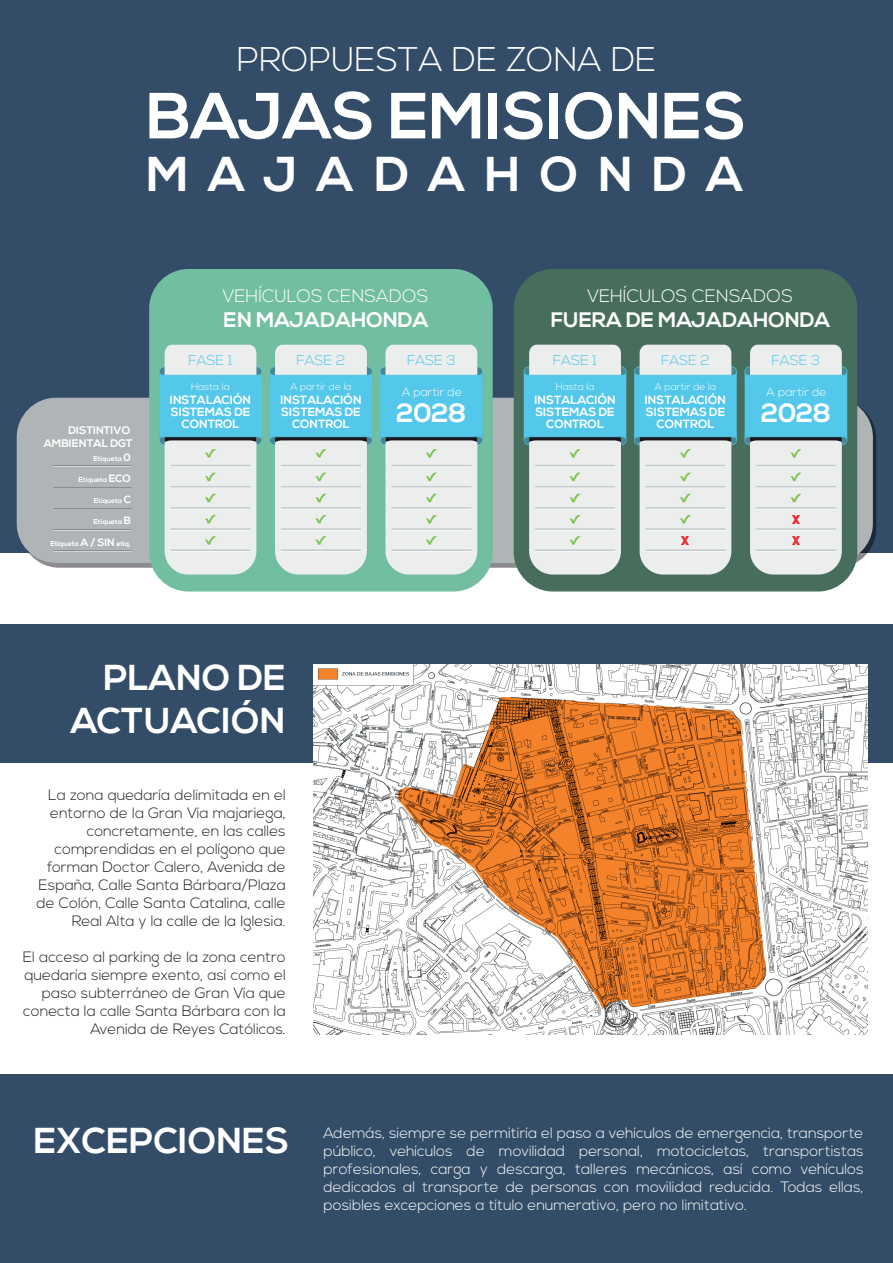
<style>
.page{position:relative;width:893px;height:1263px;background:#fff}
.page>*{position:absolute;margin:0;border:0;box-sizing:border-box;transform-origin:0 0}
.t1{font:700 65.1px "Nexa";color:#fff}
.t2{font:700 48.9px "Nexa";letter-spacing:.4em;color:#fff}
.t3{font:700 36px/43.2px "Nexa";color:#fff;text-align:right}
.t4{font:300 34.2px "Nexa";color:#fff}
.t5{font:700 26.4px "Nexa";color:#fff}
.t6{font:700 21px "Nexa";color:#fff}
.t7{font:300 18px "Nexa";letter-spacing:.01em;color:#fff}
.t8{font:300 15px/18px "Nexa";color:#231f20;text-align:right}
.t9{font:300 15px/18px "Nexa";color:#fff;text-align:justify}
.t10{font:300 14.1px "Nexa";color:#53c8ea}
.t11{font:700 12px/12px "Nexa";color:#fff;text-align:center}
.t12{font:300 11.7px "Nexa";color:#fff}
.t13{font:700 10.95px/13.2px "Nexa";color:#fff;text-align:right}
.t14{font:300 9.9px "Nexa";color:#fff}
.t15{font:700 7.05px "Nexa";color:#fff}
.s1{font-size:10.65px}
</style>
<div class="page">
<div style="left:0;top:0;width:893px;height:552px;background:#334d68"></div>
<div style="left:0;top:1074px;width:893px;height:189px;background:#334d68"></div>
<div style="left:0;top:624px;width:893px;height:138px;background:#334d68"></div>
<img style="left:314px;top:664px;width:554px;height:371px">
<div style="left:17px;top:398px;width:856px;height:165px;background:#afb4b6;border-radius:39px"></div>
<div style="left:149px;top:269px;width:344px;height:322px;background:#72bea0;border-radius:39px"></div>
<hr style="left:53px;top:466px;width:79px;height:1px;background:#898e92">
<hr style="left:53px;top:487px;width:79px;height:1px;background:#898e92">
<hr style="left:53px;top:509px;width:79px;height:1px;background:#d2d5d5">
<hr style="left:53px;top:508px;width:79px;height:1px;background:#898e92">
<hr style="left:53px;top:530px;width:79px;height:1px;background:#d2d5d5">
<hr style="left:53px;top:529px;width:79px;height:1px;background:#898e92">
<hr style="left:53px;top:551px;width:79px;height:1px;background:#d2d5d5">
<hr style="left:53px;top:550px;width:79px;height:1px;background:#898e92">
<svg style="left:159px;top:345px;width:103px;height:229px;background:#b2dae0"></svg>
<svg style="left:269px;top:345px;width:104px;height:229px;background:#b2dadf"></svg>
<svg style="left:380px;top:345px;width:103px;height:229px;background:#b2dae0"></svg>
<div style="left:514px;top:269px;width:343px;height:322px;background:#476e5d;border-radius:39px"></div>
<svg style="left:524px;top:345px;width:103px;height:229px;background:#afd3da"></svg>
<svg style="left:744px;top:345px;width:104px;height:229px;background:#aed2d9"></svg>
<svg style="left:634px;top:345px;width:103px;height:229px;background:#afd3da"></svg>
<h3 class="t4" style="left:237px;top:40px;width:421px">PROPUESTA DE ZONA DE</h3>
<h1 class="t1" style="left:147px;top:78px;width:601px">BAJAS EMISIONES</h1>
<h2 class="t2" style="left:147px;top:146px;width:598px">MAJADAHONDA</h2>
<p class="t13" style="left:44px;top:424px;width:90px">DISTINTIVO<br>AMBIENTAL DGT</p>
<p class="t15" style="left:93px;top:454px;width:39px">Etiqueta <span class="s1">0</span></p>
<p class="t15" style="left:79px;top:476px;width:54px">Etiqueta <span class="s1">ECO</span></p>
<p class="t15" style="left:94px;top:497px;width:39px">Etiqueta <span class="s1">C</span></p>
<p class="t15" style="left:94px;top:518px;width:39px">Etiqueta <span class="s1">B</span></p>
<p class="t15" style="left:50px;top:539px;width:82px">Etiqueta <span class="s1">A / SIN</span> etiq.</p>
<p class="t7" style="left:222px;top:286px;width:207px">VEHÍCULOS CENSADOS</p>
<h3 class="t6" style="left:223px;top:308px;width:206px">EN MAJADAHONDA</h3>
<p class="t10" style="left:188px;top:352px;width:46px">FASE 1</p>
<p class="t14" style="left:191px;top:381px;width:40px">Hasta la</p>
<p class="t11" style="left:170px;top:394px;width:83px">INSTALACIÓN<br>SISTEMAS DE<br>CONTROL</p>
<p class="t10" style="left:296px;top:352px;width:50px">FASE 2</p>
<p class="t10" style="left:407px;top:352px;width:50px">FASE 3</p>
<p class="t12" style="left:402px;top:385px;width:61px">A partir de</p>
<h3 class="t5" style="left:396px;top:398px;width:72px">2028</h3>
<p class="t14" style="left:290px;top:381px;width:63px">A partir de la</p>
<p class="t11" style="left:280px;top:394px;width:83px">INSTALACIÓN<br>SISTEMAS DE<br>CONTROL</p>
<h3 class="t3" style="left:71px;top:657px;width:216px">PLANO DE<br>ACTUACIÓN</h3>
<p class="t8" style="left:36px;top:786px;width:251px">La zona quedaría delimitada en el entorno de la Gran Vía majariega, concretamente, en las calles comprendidas en el polígono que forman Doctor Calero, Avenida de España, Calle Santa Bárbara/Plaza de Colón, Calle Santa Catalina, calle Real Alta y la calle de la Iglesia.</p>
<p class="t8" style="left:23px;top:948px;width:264px">El acceso al parking de la zona centro quedaría siempre exento, así como el paso subterráneo de Gran Vía que conecta la calle Santa Bárbara con la Avenida de Reyes Católicos.</p>
<p class="t7" style="left:587px;top:286px;width:207px">VEHÍCULOS CENSADOS</p>
<h3 class="t6" style="left:551px;top:308px;width:281px">FUERA DE MAJADAHONDA</h3>
<p class="t10" style="left:553px;top:352px;width:46px">FASE 1</p>
<p class="t14" style="left:556px;top:381px;width:40px">Hasta la</p>
<p class="t11" style="left:534px;top:394px;width:83px">INSTALACIÓN<br>SISTEMAS DE<br>CONTROL</p>
<p class="t10" style="left:661px;top:352px;width:50px">FASE 2</p>
<p class="t10" style="left:772px;top:352px;width:50px">FASE 3</p>
<p class="t12" style="left:767px;top:385px;width:61px">A partir de</p>
<h3 class="t5" style="left:761px;top:398px;width:72px">2028</h3>
<p class="t14" style="left:655px;top:381px;width:63px">A partir de la</p>
<p class="t11" style="left:645px;top:394px;width:83px">INSTALACIÓN<br>SISTEMAS DE<br>CONTROL</p>
<h3 class="t3" style="left:34px;top:1120px;width:257px">EXCEPCIONES</h3>
<p class="t9" style="left:324px;top:1124px;width:542px">Además, siempre se permitiría el paso a vehículos de emergencia, transporte público, vehículos de movilidad personal, motocicletas, transportistas profesionales, carga y descarga, talleres mecánicos, así como vehículos dedicados al transporte de personas con movilidad reducida. Todas ellas, posibles excepciones a título enumerativo, pero no limitativo.</p>
</div>
